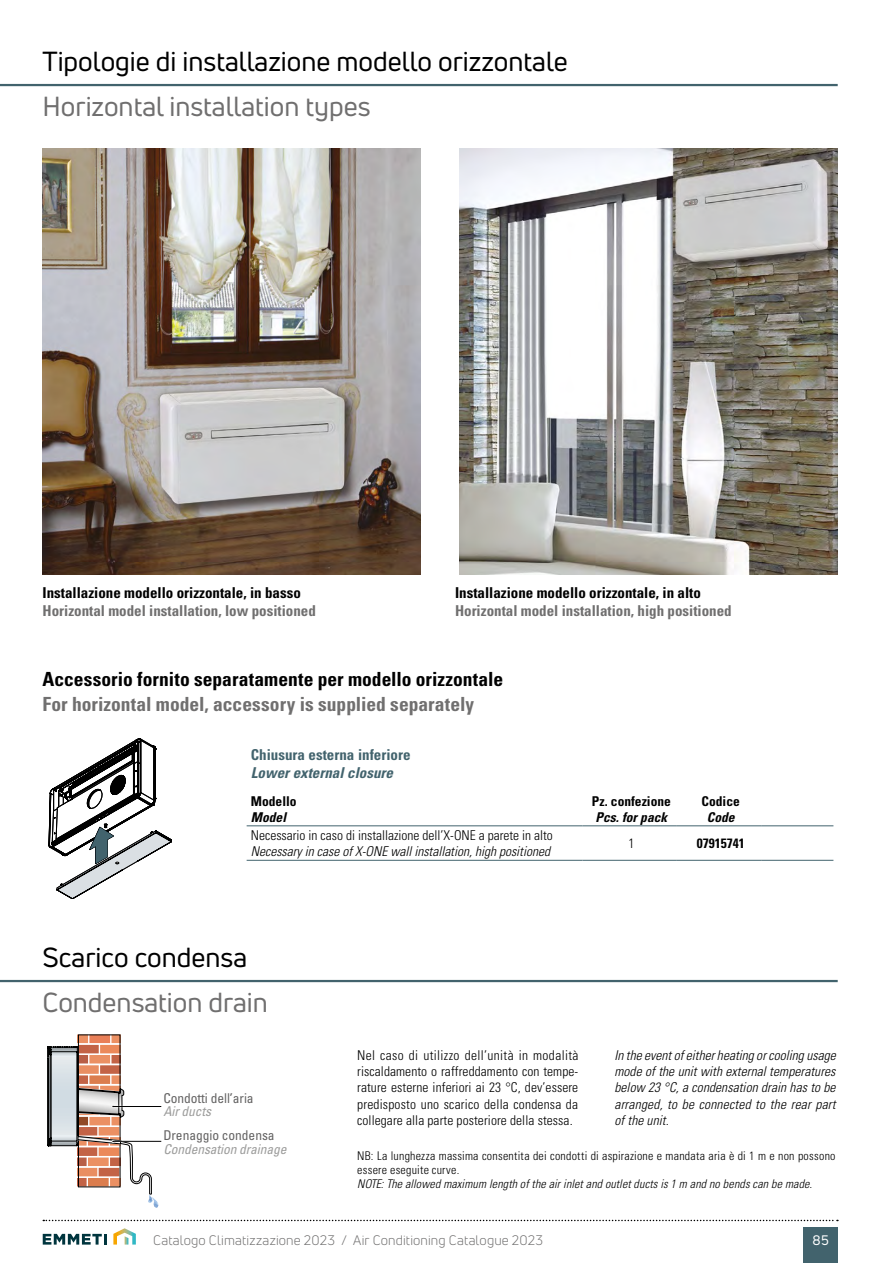
<style>
.page{position:relative;width:893px;height:1263px;background:#fff}
.page>*{position:absolute;margin:0;border:0;box-sizing:border-box;transform-origin:0 0}
.t1{font:27px "Uni Neue";color:#000}
.t2{font:27px "Uni Neue";color:#706f6f}
.t3{font:700 condensed 19.5px "Univers";color:#000}
.t4{font:700 condensed 19.5px "Univers";color:#706f6f}
.t5{font:700 condensed 15px "Univers";color:#706f6f}
.t6{font:700 condensed 15px "Univers";color:#000}
.t7{font:700 condensed 15px "Univers";color:#42636d}
.t8{font:italic 700 condensed 15px "Univers";color:#42636d}
.t9{font:300 condensed 13.5px/16.2px "Univers";letter-spacing:.005em;color:#000;text-align:justify}
.t10{font:italic 300 condensed 13.5px/16.2px "Univers";color:#000;text-align:justify}
.t11{font:13.5px "Uni Neue";letter-spacing:.015em;color:#706f6f}
.t12{font:700 condensed 13.5px "Univers";color:#000}
.t13{font:condensed 13.5px "Univers";letter-spacing:-.005em;color:#646363}
.t14{font:italic condensed 13.5px "Univers";letter-spacing:-.005em;color:#9d9d9c}
.t15{font:italic 700 condensed 13.5px "Univers";color:#000}
.t16{font:13.5px "Uni Neue";color:#fff}
.t17{font:300 condensed 12px/13.8px "Univers";letter-spacing:.02em;color:#000}
.t18{font:italic 300 condensed 12px "Univers";letter-spacing:.01em;color:#000}
</style>
<div class="page">
<svg style="left:43px;top:1220px;width:795px;height:1px"></svg>
<div style="left:804px;top:1227px;width:34px;height:36px;background:#42636d"></div>
<svg style="left:113px;top:1228px;width:23px;height:16px"></svg>
<svg style="left:43px;top:1234px;width:64px;height:10px"></svg>
<hr style="left:0;top:84px;width:838px;height:2px;background:#42636d">
<img style="left:43px;top:149px;width:378px;height:425px">
<img style="left:459px;top:149px;width:379px;height:425px">
<hr style="left:247px;top:825px;width:336px;height:1px;background:#42636d">
<hr style="left:583px;top:825px;width:93px;height:1px;background:#42636d">
<hr style="left:676px;top:825px;width:85px;height:1px;background:#42636d">
<hr style="left:761px;top:825px;width:72px;height:1px;background:#42636d">
<hr style="left:247px;top:860px;width:336px;height:1px;background:#42636d">
<hr style="left:583px;top:860px;width:93px;height:1px;background:#42636d">
<hr style="left:676px;top:860px;width:85px;height:1px;background:#42636d">
<hr style="left:761px;top:860px;width:72px;height:1px;background:#42636d">
<svg style="left:49px;top:738px;width:122px;height:161px"></svg>
<hr style="left:113px;top:1106px;width:48px;height:1px;background:#000">
<hr style="left:113px;top:1141px;width:48px;height:1px;background:#000">
<svg style="left:47px;top:1034px;width:112px;height:174px"></svg>
<hr style="left:0;top:980px;width:838px;height:2px;background:#42636d">
<h1 class="t1" style="left:43px;top:45px;width:527px">Tipologie di installazione modello orizzontale</h1>
<h1 class="t2" style="left:43px;top:90px;width:329px">Horizontal installation types</h1>
<p class="t6" style="left:43px;top:583px;width:260px">Installazione modello orizzontale, in basso</p>
<p class="t5" style="left:43px;top:602px;width:275px">Horizontal model installation, low positioned</p>
<p class="t6" style="left:455px;top:583px;width:247px">Installazione modello orizzontale, in alto</p>
<p class="t5" style="left:455px;top:602px;width:278px">Horizontal model installation, high positioned</p>
<h2 class="t3" style="left:43px;top:667px;width:462px">Accessorio fornito separatamente per modello orizzontale</h2>
<h2 class="t4" style="left:43px;top:692px;width:433px">For horizontal model, accessory is supplied separately</h2>
<p class="t7" style="left:251px;top:746px;width:161px">Chiusura esterna inferiore</p>
<p class="t8" style="left:251px;top:763px;width:144px">Lower external closure</p>
<p class="t12" style="left:251px;top:793px;width:47px">Modello</p>
<p class="t15" style="left:251px;top:808px;width:37px">Model</p>
<p class="t9" style="left:251px;top:827px;width:304px">Necessario in caso di installazione dell’X-ONE a parete in alto</p>
<p class="t10" style="left:251px;top:843px;width:301px">Necessary in case of X-ONE wall installation, high positioned</p>
<h1 class="t1" style="left:43px;top:941px;width:206px">Scarico condensa</h1>
<h1 class="t2" style="left:43px;top:985px;width:227px">Condensation drain</h1>
<p class="t12" style="left:592px;top:793px;width:80px">Pz. confezione</p>
<p class="t15" style="left:596px;top:808px;width:73px">Pcs. for pack</p>
<p class="t12" style="left:702px;top:793px;width:40px">Codice</p>
<p class="t15" style="left:707px;top:808px;width:29px">Code</p>
<p class="t9" style="left:628px;top:835px;width:7px">1</p>
<p class="t12" style="left:697px;top:835px;width:49px">07915741</p>
<p class="t13" style="left:163px;top:1089px;width:92px">Condotti dell’aria</p>
<p class="t14" style="left:163px;top:1103px;width:49px">Air ducts</p>
<p class="t13" style="left:163px;top:1127px;width:113px">Drenaggio condensa</p>
<p class="t14" style="left:163px;top:1140px;width:125px">Condensation drainage</p>
<p class="t9" style="left:357px;top:1047px;width:223px">Nel caso di utilizzo dell’unità in modalità riscaldamento o raffreddamento con tempe&shy;rature esterne inferiori ai 23 °C, dev’essere predisposto uno scarico della condensa da collegare alla parte posteriore della stessa.</p>
<p class="t10" style="left:614px;top:1047px;width:223px">In the event of either heating or cooling usage mode of the unit with external temperatures below 23 °C, a condensation drain has to be arranged, to be connected to the rear part of the unit.</p>
<p class="t17" style="left:357px;top:1149px;width:480px">NB: La lunghezza massima consentita dei condotti di aspirazione e mandata aria è di 1 m e non possono essere eseguite curve.</p>
<p class="t18" style="left:357px;top:1176px;width:456px">NOTE: The allowed maximum length of the air inlet and outlet ducts is 1 m and no bends can be made.</p>
<p class="t11" style="left:153px;top:1232px;width:392px">Catalogo Climatizzazione 2023 / Air Conditioning Catalogue 2023</p>
<p class="t16" style="left:813px;top:1232px;width:18px">85</p>
</div>
